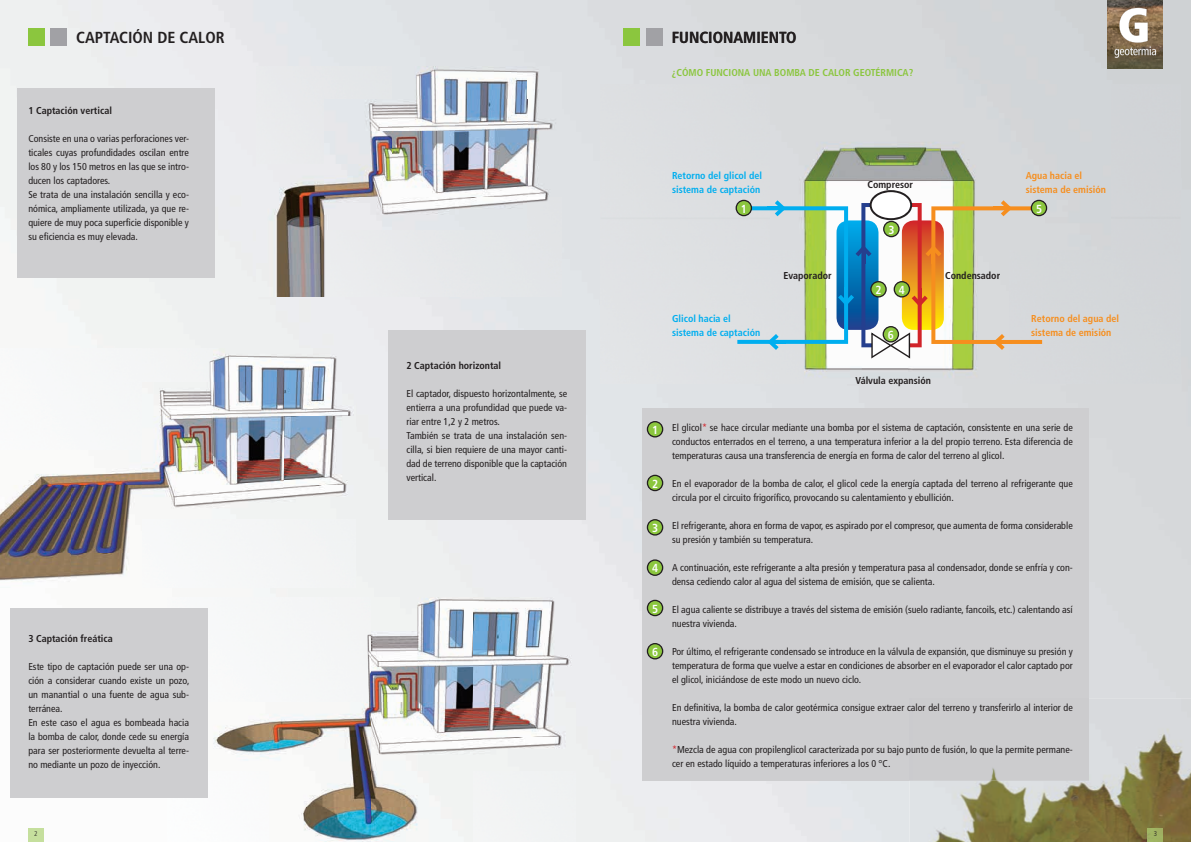
<style>
.page{position:relative;width:1191px;height:842px;background:#fff}
.page>*{position:absolute;margin:0;border:0;box-sizing:border-box;transform-origin:0 0}
.t1{font:700 condensed 16px "Frutiger LT Std";color:#231f20}
.t2{font:700 condensed 11.7px "Frutiger LT Std";color:#fff}
.t3{font:condensed 10px/14px "Frutiger LT Std";color:#231f20}
.t4{font:700 condensed 10px "Frutiger LT Std";color:#231f20}
.t5{font:700 condensed 10px/14px "Frutiger LT Std";color:#00aeef}
.t6{font:700 condensed 10px/14px "Frutiger LT Std";color:#f68e1e}
.t7{font:700 condensed 10px "Frutiger LT Std";color:#8bc63e}
.t8{font:300 condensed 7px "Frutiger LT Std";color:#231f20}
.s1{color:#d1232a}
</style>
<div class="page">
<img style="left:0;top:0;width:1191px;height:842px">
<div style="left:28px;top:28px;width:16px;height:18px;background:#8bc63e"></div>
<div style="left:50px;top:28px;width:17px;height:18px;background:#a1a1a5"></div>
<div style="left:624px;top:28px;width:16px;height:18px;background:#8bc63e"></div>
<div style="left:646px;top:28px;width:16px;height:18px;background:#a1a1a5"></div>
<img style="left:0;top:349px;width:355px;height:238px">
<img style="left:168px;top:597px;width:407px;height:245px">
<img style="left:257px;top:66px;width:304px;height:230px">
<img style="left:600px;top:85px;width:580px;height:299px">
<svg style="left:735px;top:190px;width:312px;height:168px;background:#c0c7b0"></svg>
<div style="left:17px;top:88px;width:198px;height:190px;background:#ceced0"></div>
<div style="left:388px;top:330px;width:197px;height:190px;background:#ceced0"></div>
<div style="left:10px;top:608px;width:197px;height:189px;background:#ceced0"></div>
<div style="left:642px;top:408px;width:447px;height:372px;background:#ceced0"></div>
<img style="left:909px;top:698px;width:282px;height:144px">
<img style="left:909px;top:698px;width:180px;height:82px">
<svg style="left:647px;top:421px;width:16px;height:16px"></svg>
<svg style="left:647px;top:475px;width:16px;height:16px"></svg>
<svg style="left:647px;top:519px;width:16px;height:17px"></svg>
<svg style="left:647px;top:559px;width:16px;height:17px"></svg>
<svg style="left:647px;top:600px;width:16px;height:16px"></svg>
<svg style="left:647px;top:643px;width:16px;height:16px"></svg>
<img style="left:1107px;top:0;width:55px;height:69px">
<svg style="left:1114px;top:8px;width:42px;height:50px"></svg>
<img style="left:1147px;top:828px;width:15px;height:14px">
<img style="left:28px;top:828px;width:15px;height:14px">
<h1 class="t1" style="left:76px;top:28px;width:150px">CAPTACIÓN DE CALOR</h1>
<h1 class="t1" style="left:672px;top:28px;width:126px">FUNCIONAMIENTO</h1>
<p class="t4" style="left:28px;top:105px;width:85px">1 Captación vertical</p>
<p class="t3" style="left:28px;top:132px;width:162px">Consiste en una o varias perforaciones ver&shy;ticales cuyas profundidades oscilan entre los 80 y los 150 metros en las que se intro&shy;ducen los captadores.<br>Se trata de una instalación sencilla y eco&shy;nómica, ampliamente utilizada, ya que re&shy;quiere de muy poca superficie disponible y su eficiencia es muy elevada.</p>
<p class="t4" style="left:28px;top:633px;width:86px">3 Captación freática</p>
<p class="t3" style="left:28px;top:660px;width:162px">Este tipo de captación puede ser una op&shy;ción a considerar cuando existe un pozo, un manantial o una fuente de agua sub&shy;terránea.<br>En este caso el agua es bombeada hacia la bomba de calor, donde cede su energía para ser posteriormente devuelta al terre&shy;no mediante un pozo de inyección.</p>
<p class="t4" style="left:406px;top:359px;width:96px">2 Captación horizontal</p>
<p class="t3" style="left:406px;top:386px;width:162px">El captador, dispuesto horizontalmente, se entierra a una profundidad que puede va&shy;riar entre 1,2 y 2 metros.<br>También se trata de una instalación sen&shy;cilla, si bien requiere de una mayor canti&shy;dad de terreno disponible que la captación vertical.</p>
<p class="t7" style="left:672px;top:67px;width:243px">¿CÓMO FUNCIONA UNA BOMBA DE CALOR GEOTÉRMICA?</p>
<p class="t5" style="left:672px;top:169px;width:92px">Retorno del glicol del sistema de captación</p>
<p class="t4" style="left:867px;top:178px;width:47px">Compresor</p>
<p class="t6" style="left:1025px;top:169px;width:82px">Agua hacia el sistema de emisión</p>
<p class="t2" style="left:741px;top:202px;width:8px">1</p>
<p class="t2" style="left:1036px;top:202px;width:8px">5</p>
<p class="t2" style="left:888px;top:223px;width:8px">3</p>
<p class="t4" style="left:783px;top:269px;width:50px">Evaporador</p>
<p class="t4" style="left:945px;top:269px;width:57px">Condensador</p>
<p class="t5" style="left:672px;top:312px;width:90px">Glicol hacia el sistema de captación</p>
<p class="t2" style="left:875px;top:283px;width:8px">2</p>
<p class="t2" style="left:899px;top:283px;width:8px">4</p>
<p class="t2" style="left:888px;top:328px;width:8px">6</p>
<p class="t4" style="left:855px;top:374px;width:77px">Válvula expansión</p>
<p class="t6" style="left:1031px;top:312px;width:89px">Retorno del agua del sistema de emisión</p>
<p class="t2" style="left:652px;top:423px;width:8px">1</p>
<p class="t2" style="left:652px;top:476px;width:8px">2</p>
<p class="t2" style="left:652px;top:521px;width:8px">3</p>
<p class="t2" style="left:652px;top:561px;width:8px">4</p>
<p class="t2" style="left:652px;top:601px;width:8px">5</p>
<p class="t2" style="left:652px;top:645px;width:8px">6</p>
<p class="t3" style="left:672px;top:421px;width:402px;text-align:justify">El glicol<span class="s1">*</span> se hace circular mediante una bomba por el sistema de captación, consistente en una serie de conductos enterrados en el terreno, a una temperatura inferior a la del propio terreno. Esta diferencia de temperaturas causa una transferencia de energía en forma de calor del terreno al glicol.</p>
<p class="t3" style="left:672px;top:477px;width:402px">En el evaporador de la bomba de calor, el glicol cede la energía captada del terreno al refrigerante que circula por el circuito frigorífico, provocando su calentamiento y ebullición.</p>
<p class="t3" style="left:672px;top:519px;width:402px">El refrigerante, ahora en forma de vapor, es aspirado por el compresor, que aumenta de forma considerable su presión y también su temperatura.</p>
<p class="t3" style="left:672px;top:561px;width:402px">A continuación, este refrigerante a alta presión y temperatura pasa al condensador, donde se enfría y con&shy;densa cediendo calor al agua del sistema de emisión, que se calienta.</p>
<p class="t3" style="left:672px;top:603px;width:402px">El agua caliente se distribuye a través del sistema de emisión (suelo radiante, fancoils, etc.) calentando así nuestra vivienda.</p>
<p class="t3" style="left:672px;top:645px;width:402px;text-align:justify">Por último, el refrigerante condensado se introduce en la válvula de expansión, que disminuye su presión y temperatura de forma que vuelve a estar en condiciones de absorber en el evaporador el calor captado por el glicol, iniciándose de este modo un nuevo ciclo.</p>
<p class="t3" style="left:672px;top:701px;width:402px">En definitiva, la bomba de calor geotérmica consigue extraer calor del terreno y transferirlo al interior de nuestra vivienda.</p>
<p class="t3" style="left:672px;top:743px;width:402px"><span class="s1">*</span>Mezcla de agua con propilenglicol caracterizada por su bajo punto de fusión, lo que la permite permane&shy;cer en estado líquido a temperaturas inferiores a los 0 °C.</p>
<p class="t8" style="left:34px;top:829px;width:5px">2</p>
<p class="t8" style="left:1153px;top:829px;width:5px">3</p>
</div>
